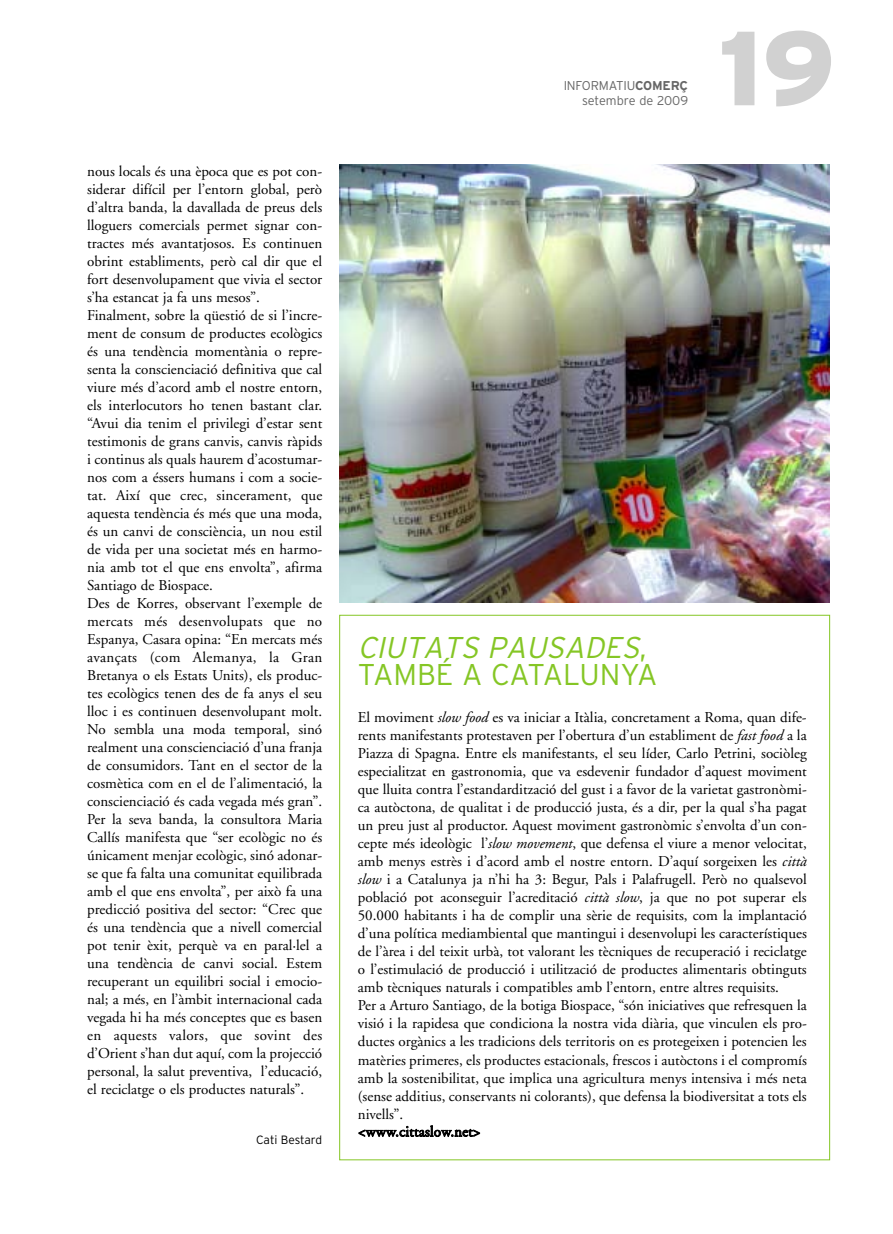
<style>
.page{position:relative;width:893px;height:1234px;background:#fff}
.page>*{position:absolute;margin:0;border:0;box-sizing:border-box;transform-origin:0 0}
.t1{font:900 105px "Interstate";color:#d1d1d1}
.t2{font:300 30px/27px "Interstate";letter-spacing:-.01em;color:#85c625}
.t3{font:15px/18px "Adobe Garamond";color:#000}
.t4{font:300 12.75px/15.3px "Interstate";letter-spacing:-.015em;color:#666;text-align:right}
.t5{font:300 12px "Interstate";letter-spacing:-.01em;color:#000}
.s1{font-weight:700}
.s2{font-style:italic}
</style>
<div class="page">
<img style="left:340px;top:164px;width:489px;height:438px">
<p class="t3" style="left:87px;top:163px;width:237px">nous locals és una època que es pot con&shy;siderar difícil per l’entorn global, però d’altra banda, la davallada de preus dels lloguers comercials permet signar con&shy;tractes més avantatjosos. Es continuen obrint establiments, però cal dir que el fort desenvolupament que vivia el sector s’ha estancat ja fa uns mesos”.<br>Finalment, sobre la qüestió de si l’incre&shy;ment de consum de productes ecològics és una tendència momentània o repre&shy;senta la conscienciació definitiva que cal viure més d’acord amb el nostre entorn, els interlocutors ho tenen bastant clar. “Avui dia tenim el privilegi d’estar sent testimonis de grans canvis, canvis ràpids i continus als quals haurem d’acostumar&shy;nos com a éssers humans i com a socie&shy;tat. Així que crec, sincerament, que aquesta tendència és més que una moda, és un canvi de consciència, un nou estil de vida per una societat més en harmo&shy;nia amb tot el que ens envolta”, afirma Santiago de Biospace.<br>Des de Korres, observant l’exemple de mercats més desenvolupats que no Espanya, Casara opina: “En mercats més avançats (com Alemanya, la Gran Bretanya o els Estats Units), els produc&shy;tes ecològics tenen des de fa anys el seu lloc i es continuen desenvolupant molt.<br>No sembla una moda temporal, sinó realment una conscienciació d’una franja de consumidors. Tant en el sector de la cosmètica com en el de l’alimentació, la conscienciació és cada vegada més gran”.<br>Per la seva banda, la consultora Maria Callís manifesta que “ser ecològic no és únicament menjar ecològic, sinó adonar&shy;se que fa falta una comunitat equilibrada amb el que ens envolta”, per això fa una predicció positiva del sector: “Crec que és una tendència que a nivell comercial pot tenir èxit, perquè va en paral·lel a una tendència de canvi social. Estem recuperant un equilibri social i emocio&shy;nal; a més, en l’àmbit internacional cada vegada hi ha més conceptes que es basen en aquests valors, que sovint des d’Orient s’han dut aquí, com la projecció personal, la salut preventiva, l’educació, el reciclatge o els productes naturals”.</p>
<p class="t5" style="left:256px;top:1132px;width:68px">Cati Bestard</p>
<p class="t4" style="left:564px;top:78px;width:126px">INFORMATIU<span class="s1">COMERÇ </span>setembre de 2009</p>
<h1 class="t1" style="left:718px;top:8px;width:119px">19</h1>
<h2 class="t2" style="left:358px;top:633px;width:301px"><span class="s2">CIUTATS PAUSADES</span>,<br>TAMBÉ A CATALUNYA</h2>
<p class="t3" style="left:358px;top:709px;width:451px">El moviment <span class="s2">slow food</span> es va iniciar a Itàlia, concretament a Roma, quan dife&shy;rents manifestants protestaven per l’obertura d’un establiment de <span class="s2">fast food</span> a la Piazza di Spagna. Entre els manifestants, el seu líder, Carlo Petrini, sociòleg especialitzat en gastronomia, que va esdevenir fundador d’aquest moviment que lluita contra l’estandardització del gust i a favor de la varietat gastronòmi&shy;ca autòctona, de qualitat i de producció justa, és a dir, per la qual s’ha pagat un preu just al productor. Aquest moviment gastronòmic s’envolta d’un con&shy;cepte més ideològic l’<span class="s2">slow movement</span>, que defensa el viure a menor velocitat, amb menys estrès i d’acord amb el nostre entorn. D’aquí sorgeixen les <span class="s2">città slow</span> i a Catalunya ja n’hi ha 3: Begur, Pals i Palafrugell. Però no qualsevol població pot aconseguir l’acreditació <span class="s2">città slow</span>, ja que no pot superar els 50.000 habitants i ha de complir una sèrie de requisits, com la implantació d’una política mediambiental que mantingui i desenvolupi les característiques de l’àrea i del teixit urbà, tot valorant les tècniques de recuperació i reciclatge o l’estimulació de producció i utilització de productes alimentaris obtinguts amb tècniques naturals i compatibles amb l’entorn, entre altres requisits.<br>Per a Arturo Santiago, de la botiga Biospace, “són iniciatives que refresquen la visió i la rapidesa que condiciona la nostra vida diària, que vinculen els pro&shy;ductes orgànics a les tradicions dels territoris on es protegeixen i potencien les matèries primeres, els productes estacionals, frescos i autòctons i el compromís amb la sostenibilitat, que implica una agricultura menys intensiva i més neta (sense additius, conservants ni colorants), que defensa la biodiversitat a tots els nivells”.<br>&lt;www.cittaslow.net&gt;</p>
</div>
